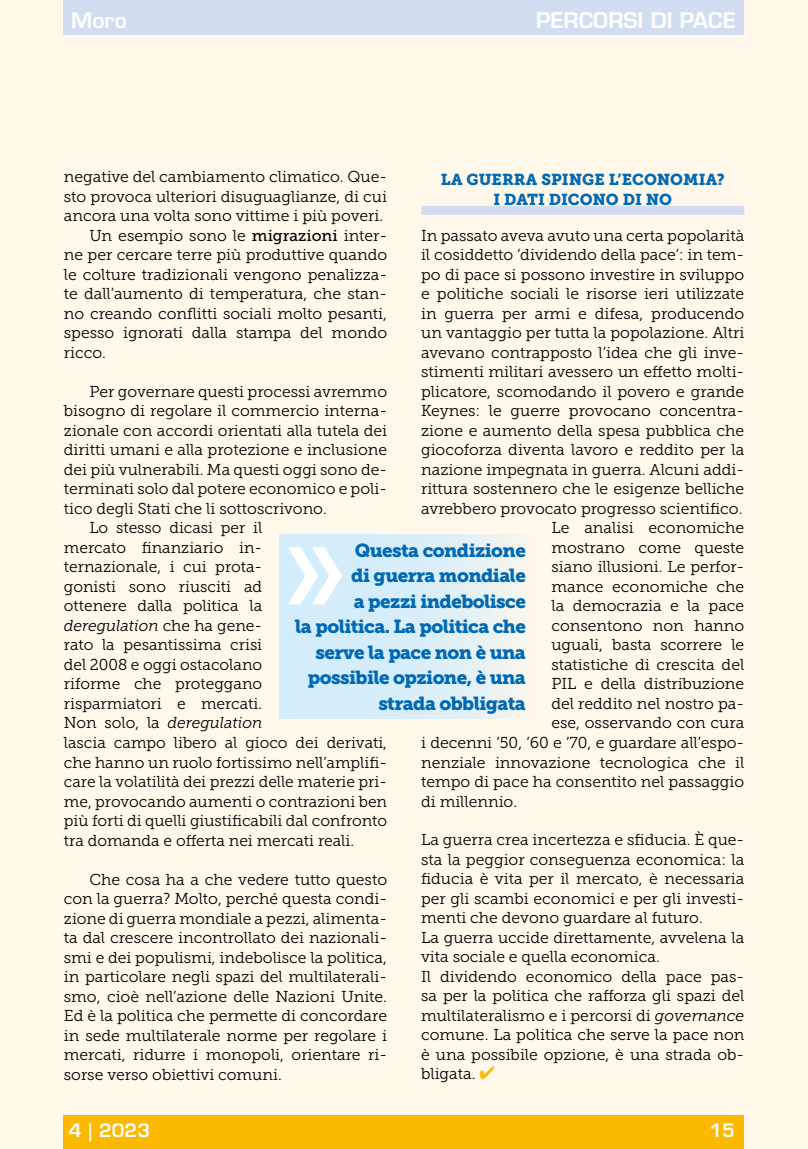
<style>
.page{position:relative;width:808px;height:1149px;background:#fff}
.page>*{position:absolute;margin:0;border:0;box-sizing:border-box;transform-origin:0 0}
.t1{font:139.2px "Museo Slab 700";color:#fff;scale:.77 1}
.t2{font:600 21px "Eurostile LT Std";color:#fff}
.t3{font:18.75px/25.5px "Museo Slab 900";letter-spacing:-.03em;color:#0069b4;text-align:right}
.t4{font:600 18px "Eurostile LT Std";color:#fff}
.t5{font:15.75px/19.5px "Museo Slab 300";color:#000;text-align:justify}
.t6{font:italic 15.75px "Museo Slab 300";letter-spacing:-.005em;color:#000}
.t7{font:15.75px/19.5px "Museo Slab 900";color:#0069b4;text-align:center}
.s1{font-family:"Museo Slab 500"}
.s2{font-style:normal}
.s3{font-style:italic}
.s4{color:#fbba00}
</style>
<div class="page">
<div style="left:0;top:0;width:808px;height:1148px;background:#fff8eb"></div>
<div style="left:64px;top:1115px;width:680px;height:33px;background:#fbba00"></div>
<div style="left:421px;top:206px;width:323px;height:9px;background:#d3ddf2"></div>
<div style="left:279px;top:534px;width:255px;height:184px;background:linear-gradient(to right,#cbebff,#eff3f0)"></div>
<div style="left:64px;top:0;width:680px;height:34px;background:#d3ddf2"></div>
<h2 class="t2" style="left:71px;top:7px;width:57px">Moro</h2>
<h2 class="t2" style="left:536px;top:7px;width:201px">PERCORSI DI PACE</h2>
<p class="t5" style="left:64px;top:167px;width:325px">negative del cambiamento climatico. Que-</p>
<p class="t5" style="left:64px;top:186px;width:325px">sto provoca ulteriori disuguaglianze, di cui</p>
<p class="t5" style="left:64px;top:206px;width:321px">ancora una volta sono vittime i più poveri.</p>
<p class="t5" style="left:89px;top:225px;width:299px">Un esempio sono le <span class="s1">migrazioni</span> inter-</p>
<p class="t5" style="left:64px;top:245px;width:325px">ne per cercare terre più produttive quando</p>
<p class="t5" style="left:64px;top:264px;width:325px">le colture tradizionali vengono penalizza-</p>
<p class="t5" style="left:64px;top:284px;width:325px">te dall’aumento di temperatura, che stan-</p>
<p class="t5" style="left:64px;top:303px;width:325px">no creando conflitti sociali molto pesanti,</p>
<p class="t5" style="left:64px;top:323px;width:325px">spesso ignorati dalla stampa del mondo</p>
<p class="t5" style="left:64px;top:342px;width:44px">ricco.</p>
<p class="t5" style="left:89px;top:381px;width:299px">Per governare questi processi avremmo</p>
<p class="t5" style="left:64px;top:401px;width:325px">bisogno di regolare il commercio interna-</p>
<p class="t5" style="left:64px;top:420px;width:325px">zionale con accordi orientati alla tutela dei</p>
<p class="t5" style="left:64px;top:440px;width:325px">diritti umani e alla protezione e inclusione</p>
<p class="t5" style="left:64px;top:459px;width:325px">dei più vulnerabili. Ma questi oggi sono de-</p>
<p class="t5" style="left:64px;top:479px;width:325px">terminati solo dal potere economico e poli-</p>
<p class="t5" style="left:64px;top:498px;width:264px">tico degli Stati che li sottoscrivono.</p>
<p class="t5" style="left:89px;top:518px;width:174px">Lo stesso dicasi per il</p>
<p class="t5" style="left:64px;top:537px;width:200px">mercato finanziario in-</p>
<p class="t5" style="left:64px;top:557px;width:200px">ternazionale, i cui prota-</p>
<p class="t5" style="left:64px;top:576px;width:200px">gonisti sono riusciti ad</p>
<p class="t5" style="left:64px;top:596px;width:200px">ottenere dalla politica la</p>
<p class="t6" style="left:64px;top:616px;width:200px">deregulation <span class="s2">che ha gene-</span></p>
<p class="t5" style="left:64px;top:635px;width:200px">rato la pesantissima crisi</p>
<p class="t5" style="left:64px;top:654px;width:200px">del 2008 e oggi ostacolano</p>
<p class="t5" style="left:64px;top:674px;width:200px">riforme che proteggano</p>
<p class="t5" style="left:64px;top:693px;width:200px">risparmiatori e mercati.</p>
<p class="t6" style="left:64px;top:714px;width:200px"><span class="s2">Non solo, la</span> deregulation</p>
<p class="t5" style="left:64px;top:732px;width:325px">lascia campo libero al gioco dei derivati,</p>
<p class="t5" style="left:64px;top:752px;width:325px">che hanno un ruolo fortissimo nell’amplifi-</p>
<p class="t5" style="left:64px;top:771px;width:325px">care la volatilità dei prezzi delle materie pri-</p>
<p class="t5" style="left:64px;top:791px;width:325px">me, provocando aumenti o contrazioni ben</p>
<p class="t5" style="left:64px;top:810px;width:325px">più forti di quelli giustificabili dal confronto</p>
<p class="t5" style="left:64px;top:830px;width:292px">tra domanda e offerta nei mercati reali.</p>
<p class="t5" style="left:64px;top:869px;width:325px;text-indent:26px">Che cosa ha a che vedere tutto questo con la guerra? Molto, perché questa condi&shy;zione di guerra mondiale a pezzi, alimenta&shy;ta dal crescere incontrollato dei nazionali&shy;smi e dei populismi, indebolisce la politica, in particolare negli spazi del multilaterali&shy;smo, cioè nell’azione delle Nazioni Unite.<br>Ed è la politica che permette di concordare in sede multilaterale norme per regolare i mercati, ridurre i monopoli, orientare ri&shy;sorse verso obiettivi comuni.</p>
<p class="t7" style="left:441px;top:170px;width:285px">LA GUERRA SPINGE L’ECONOMIA?<br>I DATI DICONO DI NO</p>
<p class="t5" style="left:421px;top:225px;width:325px">In passato aveva avuto una certa popolarità</p>
<p class="t5" style="left:421px;top:245px;width:325px">il cosiddetto ‘dividendo della pace’: in tem-</p>
<p class="t5" style="left:421px;top:264px;width:325px">po di pace si possono investire in sviluppo</p>
<p class="t5" style="left:421px;top:284px;width:325px">e politiche sociali le risorse ieri utilizzate</p>
<p class="t5" style="left:421px;top:303px;width:325px">in guerra per armi e difesa, producendo</p>
<p class="t5" style="left:421px;top:323px;width:325px">un vantaggio per tutta la popolazione. Altri</p>
<p class="t5" style="left:421px;top:342px;width:325px">avevano contrapposto l’idea che gli inve-</p>
<p class="t5" style="left:421px;top:362px;width:325px">stimenti militari avessero un effetto molti-</p>
<p class="t5" style="left:421px;top:381px;width:325px">plicatore, scomodando il povero e grande</p>
<p class="t5" style="left:421px;top:401px;width:325px">Keynes: le guerre provocano concentra-</p>
<p class="t5" style="left:421px;top:420px;width:325px">zione e aumento della spesa pubblica che</p>
<p class="t5" style="left:421px;top:440px;width:325px">giocoforza diventa lavoro e reddito per la</p>
<p class="t5" style="left:421px;top:459px;width:325px">nazione impegnata in guerra. Alcuni addi-</p>
<p class="t5" style="left:421px;top:479px;width:325px">rittura sostennero che le esigenze belliche</p>
<p class="t5" style="left:421px;top:498px;width:323px">avrebbero provocato progresso scientifico.</p>
<p class="t5" style="left:551px;top:518px;width:194px">Le analisi economiche</p>
<p class="t5" style="left:551px;top:537px;width:194px">mostrano come queste</p>
<p class="t5" style="left:551px;top:557px;width:194px">siano illusioni. Le perfor-</p>
<p class="t5" style="left:551px;top:576px;width:194px">mance economiche che</p>
<p class="t5" style="left:551px;top:596px;width:194px">la democrazia e la pace</p>
<p class="t5" style="left:551px;top:615px;width:194px">consentono non hanno</p>
<p class="t5" style="left:551px;top:635px;width:194px">uguali, basta scorrere le</p>
<p class="t5" style="left:551px;top:654px;width:194px">statistiche di crescita del</p>
<p class="t5" style="left:551px;top:674px;width:194px">PIL e della distribuzione</p>
<p class="t5" style="left:551px;top:693px;width:194px">del reddito nel nostro pa-</p>
<p class="t5" style="left:551px;top:713px;width:194px">ese, osservando con cura</p>
<p class="t5" style="left:421px;top:732px;width:325px">i decenni ’50, ’60 e ’70, e guardare all’espo-</p>
<p class="t5" style="left:421px;top:752px;width:325px">nenziale innovazione tecnologica che il</p>
<p class="t5" style="left:421px;top:771px;width:325px">tempo di pace ha consentito nel passaggio</p>
<p class="t5" style="left:421px;top:791px;width:98px">di millennio.</p>
<p class="t5" style="left:421px;top:829px;width:325px;text-align:left">La guerra crea incertezza e sfiducia. È que&shy;sta la peggior conseguenza economica: la fiducia è vita per il mercato, è necessaria per gli scambi economici e per gli investi&shy;menti che devono guardare al futuro.<br>La guerra uccide direttamente, avvelena la vita sociale e quella economica.<br>Il dividendo economico della pace pas&shy;sa per la politica che rafforza gli spazi del multilateralismo e i percorsi di <span class="s3">governance </span>comune. La politica che serve la pace non è una possibile opzione, è una strada ob&shy;bligata. <span class="s4">✔</span></p>
<p class="t3" style="left:295px;top:537px;width:232px">Questa condizione<br>di guerra mondiale<br>a pezzi indebolisce<br>la politica. La politica che serve la pace non è una possibile opzione, è una strada obbligata</p>
<h1 class="t1" style="left:282px;top:488px;width:84px">»</h1>
<p class="t4" style="left:69px;top:1118px;width:83px">4 | 2023</p>
<p class="t4" style="left:709px;top:1118px;width:27px">15</p>
</div>
